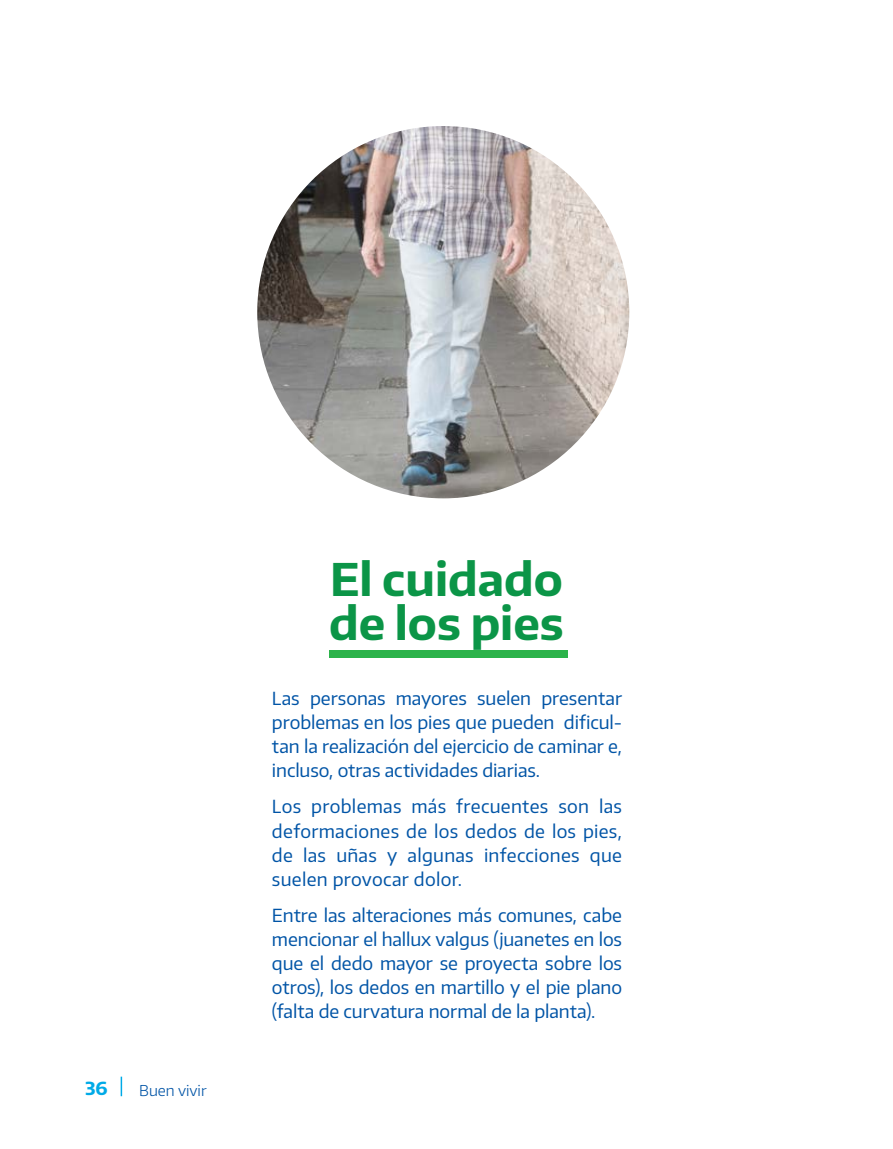
<style>
.page{position:relative;width:893px;height:1149px;background:#fff}
.page>*{position:absolute;margin:0;border:0;box-sizing:border-box;transform-origin:0 0}
.t1{font:700 45px/44.2px "Encode Sans";color:#0b9547}
.t2{font:18px/24px "Encode Sans";color:#0054a6;text-align:justify}
.t3{font:700 18px "Encode Sans";color:#00aae7}
.t4{font:300 15px "Encode Sans";color:#0054a6}
</style>
<div class="page">
<svg style="left:121px;top:1076px;width:1px;height:19px"></svg>
<img style="left:257px;top:126px;width:372px;height:372px;border-radius:186px">
<div style="left:330px;top:650px;width:238px;height:7px;background:#2cb34a"></div>
<p class="t3" style="left:85px;top:1076px;width:24px">36</p>
<p class="t4" style="left:139px;top:1080px;width:69px">Buen vivir</p>
<h1 class="t1" style="left:329px;top:555px;width:236px">El cuidado de los pies</h1>
<p class="t2" style="left:272px;top:685px;width:352px">Las personas mayores suelen presentar problemas en los pies que pueden dificul&shy;tan la realización del ejercicio de caminar e, incluso, otras actividades diarias.</p>
<p class="t2" style="left:272px;top:794px;width:352px">Los problemas más frecuentes son las deformaciones de los dedos de los pies, de las uñas y algunas infecciones que suelen provocar dolor.</p>
<p class="t2" style="left:272px;top:902px;width:352px">Entre las alteraciones más comunes, cabe mencionar el hallux valgus (juanetes en los que el dedo mayor se proyecta sobre los otros), los dedos en martillo y el pie plano (falta de curvatura normal de la planta).</p>
</div>
